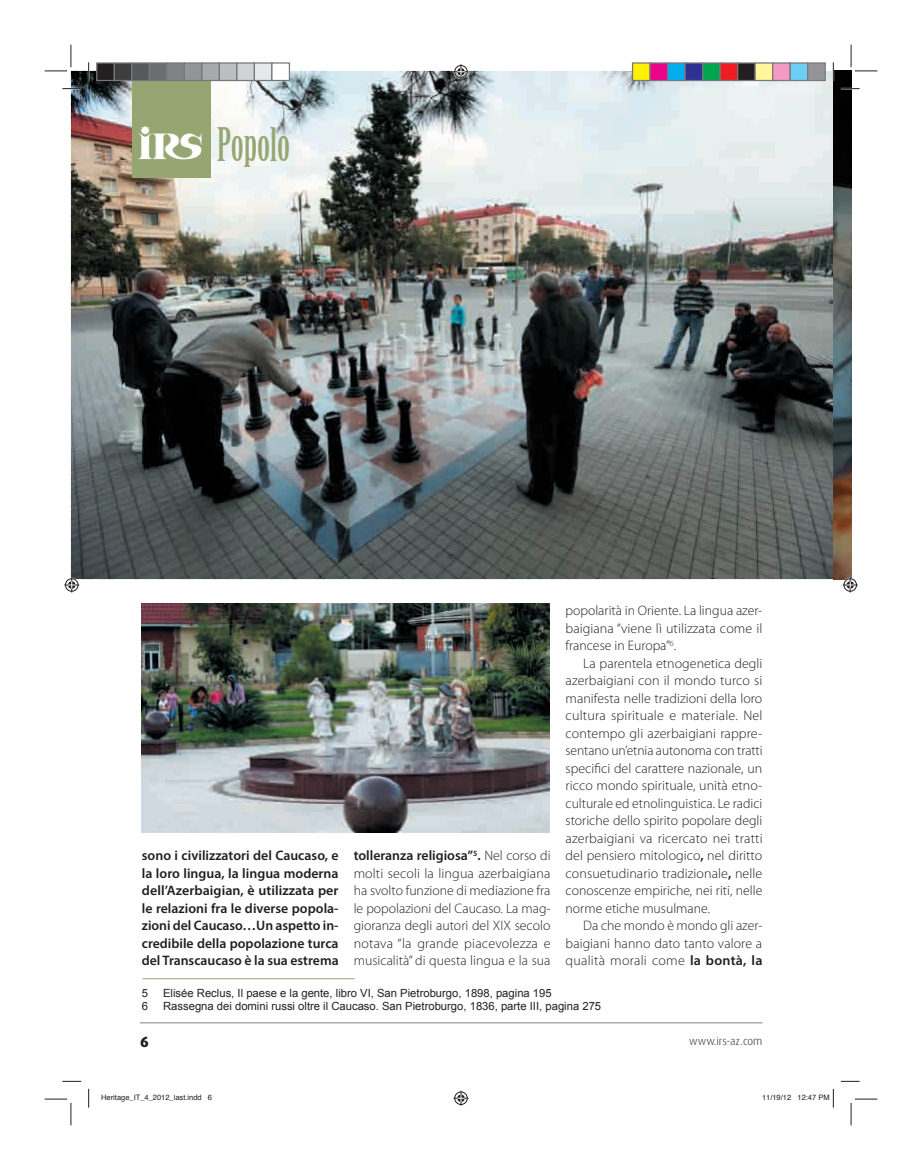
<style>
.page{position:relative;width:922px;height:1170px;background:#fff}
.page>*{position:absolute;margin:0;border:0;box-sizing:border-box;transform-origin:0 0}
.t1{font:45.12px "Birch Std";color:#96a673}
.t2{font:800 15px "Dax Pro";color:#231f20}
.t3{font:300 13.75px/17.5px "Myriad Pro";color:#231f20;text-align:justify}
.t4{font:600 13.75px/17.5px "Myriad Pro";color:#231f20;text-align:justify}
.t5{font:11.25px "Arial";color:#231f20}
.t6{font:300 11.25px "Dax Pro";color:#231f20}
.t7{font:7.5px "Helvetica";color:#231f20}
.s1{font-weight:600}
</style>
<div class="page">
<hr style="left:140px;top:1022px;width:622px;height:1px;background:#808285">
<img style="left:71px;top:71px;width:779px;height:508px">
<img style="left:142px;top:604px;width:407px;height:227px">
<hr style="left:142px;top:978px;width:212px;height:1px;background:#96a673">
<div style="left:132px;top:71px;width:78px;height:106px;background:#96a673"></div>
<img style="left:138px;top:126px;width:64px;height:34px">
<svg style="left:62px;top:88px;width:19px;height:1px"></svg>
<svg style="left:840px;top:88px;width:19px;height:1px"></svg>
<svg style="left:62px;top:1080px;width:19px;height:1px"></svg>
<svg style="left:841px;top:1080px;width:18px;height:1px"></svg>
<svg style="left:88px;top:62px;width:1px;height:19px"></svg>
<svg style="left:88px;top:1088px;width:1px;height:19px"></svg>
<svg style="left:832px;top:62px;width:1px;height:19px"></svg>
<svg style="left:45px;top:45px;width:27px;height:27px"></svg>
<svg style="left:45px;top:1098px;width:27px;height:27px"></svg>
<svg style="left:850px;top:45px;width:27px;height:27px"></svg>
<svg style="left:850px;top:1098px;width:27px;height:27px"></svg>
<svg style="left:453px;top:64px;width:15px;height:15px"></svg>
<svg style="left:453px;top:1090px;width:15px;height:15px"></svg>
<svg style="left:64px;top:577px;width:15px;height:15px"></svg>
<svg style="left:842px;top:577px;width:15px;height:15px"></svg>
<div style="left:97px;top:63px;width:17px;height:17px;background:#231f20"></div>
<div style="left:96px;top:62px;width:19px;height:19px;border:1px solid #76787b"></div>
<div style="left:114px;top:63px;width:18px;height:17px;background:#3e3e3f"></div>
<div style="left:114px;top:62px;width:18px;height:19px;border:1px solid #76787b"></div>
<div style="left:132px;top:63px;width:17px;height:17px;background:#57585a"></div>
<div style="left:131px;top:62px;width:19px;height:19px;border:1px solid #76787b"></div>
<div style="left:149px;top:63px;width:18px;height:17px;background:#6c6d70"></div>
<div style="left:149px;top:62px;width:18px;height:19px;border:1px solid #76787b"></div>
<div style="left:167px;top:63px;width:17px;height:17px;background:#808285"></div>
<div style="left:166px;top:62px;width:19px;height:19px;border:1px solid #76787b"></div>
<div style="left:184px;top:63px;width:18px;height:17px;background:#939598"></div>
<div style="left:184px;top:62px;width:18px;height:19px;border:1px solid #76787b"></div>
<div style="left:202px;top:63px;width:17px;height:17px;background:#a8a9ad"></div>
<div style="left:201px;top:62px;width:19px;height:19px;border:1px solid #76787b"></div>
<div style="left:219px;top:63px;width:18px;height:17px;background:#bdbec1"></div>
<div style="left:219px;top:62px;width:18px;height:19px;border:1px solid #76787b"></div>
<div style="left:237px;top:63px;width:17px;height:17px;background:#d1d2d4"></div>
<div style="left:236px;top:62px;width:19px;height:19px;border:1px solid #76787b"></div>
<div style="left:254px;top:63px;width:18px;height:17px;background:#e7e8e9"></div>
<div style="left:254px;top:62px;width:18px;height:19px;border:1px solid #76787b"></div>
<div style="left:272px;top:63px;width:17px;height:17px;background:#fff"></div>
<div style="left:271px;top:62px;width:19px;height:19px;border:1px solid #76787b"></div>
<div style="left:632px;top:63px;width:18px;height:17px;background:#fff101"></div>
<div style="left:631px;top:62px;width:19px;height:19px;border:1px solid #76787b"></div>
<div style="left:650px;top:63px;width:17px;height:17px;background:#ed028c"></div>
<div style="left:649px;top:62px;width:19px;height:19px;border:1px solid #76787b"></div>
<div style="left:667px;top:63px;width:18px;height:17px;background:#00aeef"></div>
<div style="left:666px;top:62px;width:19px;height:19px;border:1px solid #76787b"></div>
<div style="left:685px;top:63px;width:17px;height:17px;background:#2e3092"></div>
<div style="left:684px;top:62px;width:19px;height:19px;border:1px solid #76787b"></div>
<div style="left:702px;top:63px;width:18px;height:17px;background:#00a54f"></div>
<div style="left:701px;top:62px;width:19px;height:19px;border:1px solid #76787b"></div>
<div style="left:720px;top:63px;width:17px;height:17px;background:#ee1d23"></div>
<div style="left:719px;top:62px;width:19px;height:19px;border:1px solid #76787b"></div>
<div style="left:737px;top:63px;width:18px;height:17px;background:#231f20"></div>
<div style="left:736px;top:62px;width:19px;height:19px;border:1px solid #76787b"></div>
<div style="left:755px;top:63px;width:17px;height:17px;background:#fff79a"></div>
<div style="left:754px;top:62px;width:19px;height:19px;border:1px solid #76787b"></div>
<div style="left:772px;top:63px;width:18px;height:17px;background:#f499c2"></div>
<div style="left:771px;top:62px;width:19px;height:19px;border:1px solid #76787b"></div>
<div style="left:790px;top:63px;width:17px;height:17px;background:#6bcff6"></div>
<div style="left:789px;top:62px;width:19px;height:19px;border:1px solid #76787b"></div>
<div style="left:807px;top:63px;width:18px;height:17px;background:#939598"></div>
<div style="left:806px;top:62px;width:19px;height:19px;border:1px solid #76787b"></div>
<svg style="left:832px;top:1089px;width:1px;height:18px"></svg>
<h1 class="t1" style="left:217px;top:127px;width:75px">Popolo</h1>
<p class="t4" style="left:142px;top:848px;width:198px">sono i civilizzatori del Caucaso, e la loro lingua, la lingua moderna dell’Azerbaigian, è utilizzata per le relazioni fra le diverse popola&shy;zioni del Caucaso…Un aspetto in&shy;credibile della popolazione turca del Transcaucaso è la sua estrema</p>
<p class="t3" style="left:353px;top:848px;width:198px"><span class="s1">tolleranza religiosa”</span><sup>5</sup><span class="s1">.</span> Nel corso di molti secoli la lingua azerbaigiana ha svolto funzione di mediazione fra le popolazioni del Caucaso. La mag&shy;gioranza degli autori del XIX secolo notava “la grande piacevolezza e musicalità” di questa lingua e la sua</p>
<p class="t3" style="left:565px;top:603px;width:198px">popolarità in Oriente. La lingua azer&shy;baigiana “viene lì utilizzata come il francese in Europa”<sup>6</sup>.</p>
<p class="t3" style="left:565px;top:655px;width:198px;text-indent:18px">La parentela etnogenetica degli azerbaigiani con il mondo turco si manifesta nelle tradizioni della loro cultura spirituale e materiale. Nel contempo gli azerbaigiani rappre&shy;sentano un’etnia autonoma con tratti specifici del carattere nazionale, un ricco mondo spirituale, unità etno&shy;culturale ed etnolinguistica. Le radici storiche dello spirito popolare degli azerbaigiani va ricercato nei tratti del pensiero mitologico<span class="s1">,</span> nel diritto consuetudinario tradizionale<span class="s1">,</span> nelle conoscenze empiriche, nei riti, nelle norme etiche musulmane.</p>
<p class="t3" style="left:565px;top:918px;width:198px;text-indent:18px">Da che mondo è mondo gli azer&shy;baigiani hanno dato tanto valore a qualità morali come <span class="s1">la bontà, la</span></p>
<p class="t5" style="left:142px;top:986px;width:8px">5</p>
<p class="t5" style="left:163px;top:986px;width:390px">Elisée Reclus, Il paese e la gente, libro VI, San Pietroburgo, 1898, pagina 195</p>
<p class="t5" style="left:142px;top:1000px;width:8px">6</p>
<p class="t5" style="left:163px;top:1000px;width:439px">Rassegna dei domini russi oltre il Caucaso. San Pietroburgo, 1836, parte III, pagina 275</p>
<p class="t2" style="left:140px;top:1034px;width:10px">6</p>
<p class="t6" style="left:689px;top:1035px;width:75px">www.irs-az.com</p>
<p class="t7" style="left:101px;top:1094px;width:112px">Heritage_IT_4_2012_last.indd 6</p>
<p class="t7" style="left:761px;top:1094px;width:69px">11/19/12 12:47 PM</p>
</div>
